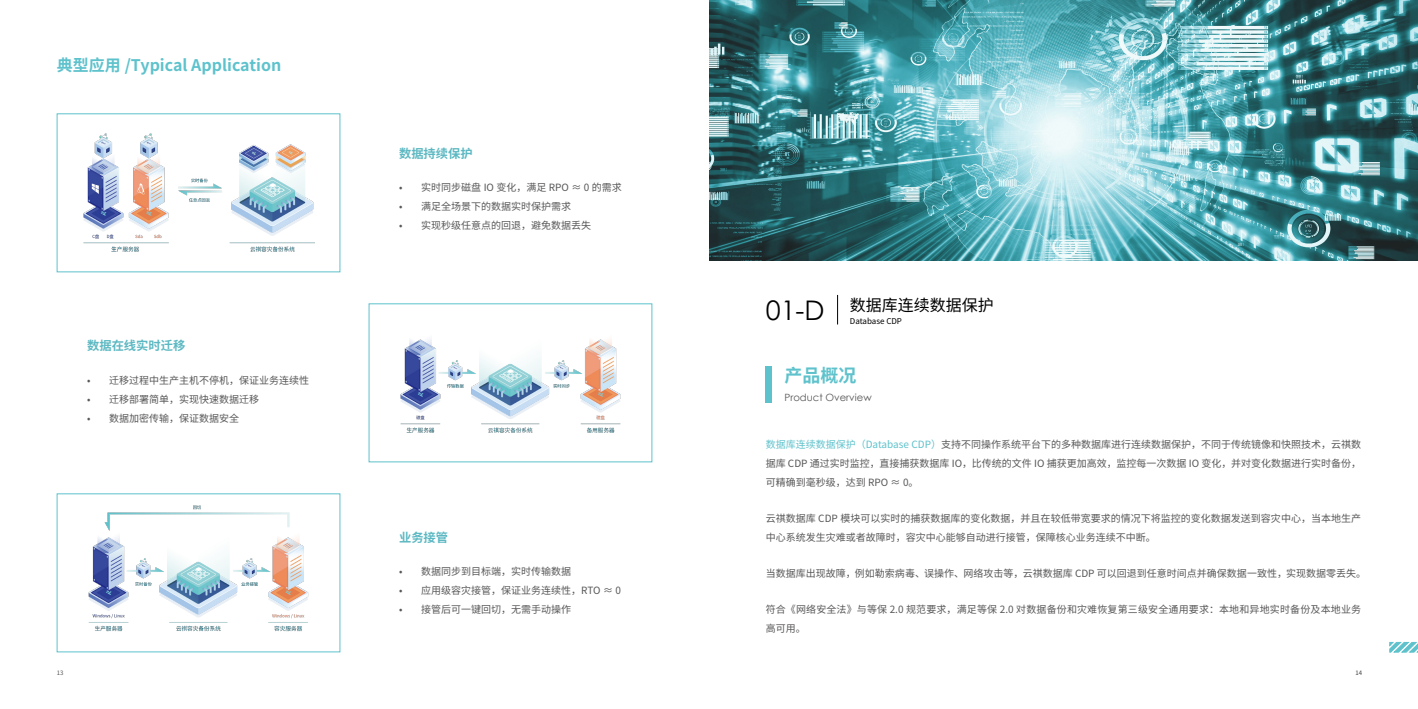
<style>
.page{position:relative;width:1418px;height:709px;background:#fff}
.page>*{position:absolute;margin:0;border:0;box-sizing:border-box;transform-origin:0 0}
.t1{font:700 18px "Source Han Sans CN";color:#5ec2cc}
.t2{font:700 16px "Source Han Sans CN";color:#5ec2cc}
.t3{font:16px "Source Han Sans CN";color:#000}
.t4{font:700 12.3px "Source Han Sans CN";color:#5cb8c2}
.t5{font:10px/19px "Source Han Sans CN";color:#595757}
.t6{font:10px "Century Gothic";color:#595757}
.t7{font:8px "Source Han Sans CN";color:#000}
.t8{font:6px "Source Han Sans CN";color:#595757}
.t9{font:6px "Source Han Sans CN";color:#3d3d3e}
.s1{font-family:"Century Gothic";font-size:27px}
.s2{color:#5ec2cc}
</style>
<div class="page">
<svg style="left:1389px;top:642px;width:28px;height:10px"></svg>
<img style="left:83px;top:133px;width:232px;height:119px">
<div style="left:57px;top:113px;width:283px;height:159px;border:1px solid #5ec2cc"></div>
<img style="left:88px;top:505px;width:221px;height:127px">
<div style="left:57px;top:493px;width:283px;height:159px;border:1px solid #5ec2cc"></div>
<img style="left:400px;top:339px;width:221px;height:94px">
<div style="left:369px;top:303px;width:283px;height:159px;border:1px solid #5ec2cc"></div>
<img style="left:709px;top:0;width:708px;height:261px">
<svg style="left:837px;top:295px;width:1px;height:29px"></svg>
<div style="left:765px;top:366px;width:6px;height:37px;background:#5ec2cc"></div>
<h2 class="t2" style="left:57px;top:56px;width:226px">典型应用 /Typical Application</h2>
<p class="t4" style="left:87px;top:339px;width:100px">数据在线实时迁移</p>
<p class="t5" style="left:87px;top:371px;width:224px">• 迁移过程中生产主机不停机，保证业务连续性</p>
<p class="t5" style="left:87px;top:390px;width:174px">• 迁移部署简单，实现快速数据迁移</p>
<p class="t5" style="left:87px;top:409px;width:154px">• 数据加密传输，保证数据安全</p>
<p class="t4" style="left:399px;top:146px;width:75px">数据持续保护</p>
<p class="t5" style="left:399px;top:178px;width:224px">• 实时同步磁盘 IO 变化，满足 RPO ≈ 0 的需求</p>
<p class="t5" style="left:399px;top:197px;width:174px">• 满足全场景下的数据实时保护需求</p>
<p class="t5" style="left:399px;top:216px;width:194px">• 实现秒级任意点的回退，避免数据丢失</p>
<p class="t4" style="left:399px;top:530px;width:51px">业务接管</p>
<p class="t5" style="left:399px;top:562px;width:174px">• 数据同步到目标端，实时传输数据</p>
<p class="t5" style="left:399px;top:581px;width:224px">• 应用级容灾接管，保证业务连续性，RTO ≈ 0</p>
<p class="t5" style="left:399px;top:600px;width:174px">• 接管后可一键回切，无需手动操作</p>
<h2 class="t3" style="left:765px;top:296px;width:230px"><span class="s1">01-D</span> 数据库连续数据保护</h2>
<p class="t7" style="left:849px;top:316px;width:54px">Database CDP</p>
<h1 class="t1" style="left:784px;top:365px;width:73px">产品概况</h1>
<p class="t6" style="left:784px;top:391px;width:89px">Product Overview</p>
<p class="t5" style="left:765px;top:435px;width:597px;text-align:justify"><span class="s2">数据库连续数据保护（Database CDP）</span>支持不同操作系统平台下的多种数据库进行连续数据保护，不同于传统镜像和快照技术，云祺数据库 CDP 通过实时监控，直接捕获数据库 IO，比传统的文件 IO 捕获更加高效，监控每一次数据 IO 变化，并对变化数据进行实时备份，可精确到毫秒级，达到 RPO ≈ 0。</p>
<p class="t5" style="left:765px;top:509px;width:597px">云祺数据库 CDP 模块可以实时的捕获数据库的变化数据，并且在较低带宽要求的情况下将监控的变化数据发送到容灾中心，当本地生产中心系统发生灾难或者故障时，容灾中心能够自动进行接管，保障核心业务连续不中断。</p>
<p class="t5" style="left:765px;top:564px;width:602px">当数据库出现故障，例如勒索病毒、误操作、网络攻击等，云祺数据库 CDP 可以回退到任意时间点并确保数据一致性，实现数据零丢失。</p>
<p class="t5" style="left:765px;top:600px;width:597px">符合《网络安全法》与等保 2.0 规范要求，满足等保 2.0 对数据备份和灾难恢复第三级安全通用要求：本地和异地实时备份及本地业务高可用。</p>
<p class="t8" style="left:57px;top:669px;width:8px">13</p>
<p class="t9" style="left:1355px;top:669px;width:8px">14</p>
</div>
